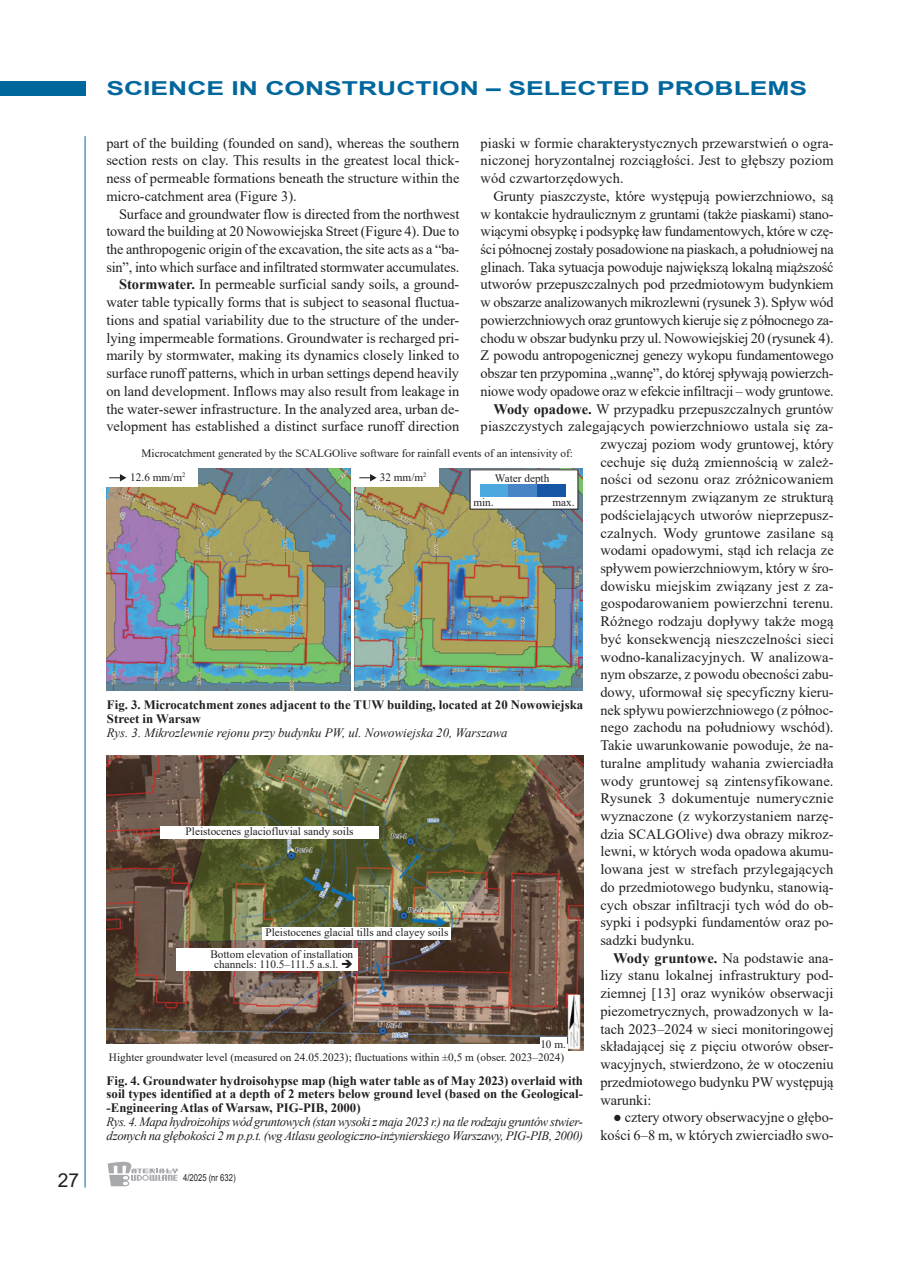
<style>
.page{position:relative;width:906px;height:1268px;background:#fff}
.page>*{position:absolute;margin:0;border:0;box-sizing:border-box;transform-origin:0 0}
.t1{font:700 19.2px "Arial";color:#00679d;scale:1.38 1}
.t2{font:19.2px "Arial";color:#231f20}
.t3{font:14.4px/17.7px "Times New Roman";color:#231f20;text-align:justify}
.t4{font:700 12.75px/14px "Times New Roman";color:#231f20}
.t5{font:italic 12.75px/14px "Times New Roman";letter-spacing:-.025em;color:#231f20}
.t6{font:italic 12.75px "Times New Roman";color:#231f20}
.t7{font:11.25px/21.8px "Times New Roman";color:#231f20}
.t8{font:9.6px "Arial";color:#231f20;scale:.8 1}
.s1{font-weight:700}
</style>
<div class="page">
<div style="left:0;top:81px;width:85px;height:14px;background:#00679d"></div>
<hr style="left:85px;top:136px;width:1px;height:1051px;background:#00679d">
<svg style="left:108px;top:1161px;width:70px;height:24px"></svg>
<img style="left:107px;top:468px;width:243px;height:222px">
<img style="left:354px;top:468px;width:229px;height:222px">
<div style="left:470px;top:470px;width:108px;height:39px;background:#fff"></div>
<div style="left:480px;top:484px;width:28px;height:13px;background:#4ba9de"></div>
<div style="left:508px;top:484px;width:29px;height:13px;background:#4784c5"></div>
<div style="left:537px;top:484px;width:29px;height:13px;background:#1557a5"></div>
<div style="left:354px;top:466px;width:85px;height:20px;background:#fff"></div>
<svg style="left:359px;top:474px;width:17px;height:7px"></svg>
<div style="left:106px;top:466px;width:92px;height:20px;background:#fff"></div>
<svg style="left:109px;top:474px;width:17px;height:7px"></svg>
<img style="left:107px;top:755px;width:476px;height:295px">
<div style="left:160px;top:825px;width:219px;height:13px;background:#fff"></div>
<div style="left:263px;top:926px;width:188px;height:13px;background:#fff"></div>
<div style="left:176px;top:948px;width:181px;height:22px;background:#fff"></div>
<div style="left:107px;top:1043px;width:461px;height:12px;background:#fff"></div>
<div style="left:540px;top:1036px;width:26px;height:15px;background:#fff"></div>
<h1 class="t1" style="left:106px;top:75px;width:509px">SCIENCE IN CONSTRUCTION – SELECTED PROBLEMS</h1>
<p class="t3" style="left:106px;top:134px;width:355px">part of the building (founded on sand), whereas the southern section rests on clay. This results in the greatest local thick&shy;ness of permeable formations beneath the structure within the micro‑catchment area (Figure 3).</p>
<p class="t3" style="left:106px;top:204px;width:355px;text-align:right">Surface and groundwater flow is directed from the northwest toward the building at 20 Nowowiejska Street (Figure 4). Due to the anthropogenic origin of the excavation, the site acts as a “ba&shy;sin”, into which surface and infiltrated stormwater accumulates.<br><span class="s1">Stormwater.</span> In permeable surficial sandy soils, a ground&shy;water table typically forms that is subject to seasonal fluctua&shy;tions and spatial variability due to the structure of the under&shy;lying impermeable formations. Groundwater is recharged pri&shy;marily by stormwater, making its dynamics closely linked to surface runoff patterns, which in urban settings depend heavily on land development. Inflows may also result from leakage in the water‑sewer infrastructure. In the analyzed area, urban de&shy;velopment has established a distinct surface runoff direction</p>
<p class="t3" style="left:480px;top:134px;width:354px">piaski w formie charakterystycznych przewarstwień o ogra&shy;niczonej horyzontalnej rozciągłości. Jest to głębszy poziom wód czwartorzędowych.</p>
<p class="t3" style="left:493px;top:187px;width:342px">Grunty piaszczyste, które występują powierzchniowo, są</p>
<p class="t3" style="left:480px;top:204px;width:354px">w kontakcie hydraulicznym z gruntami (także piaskami) stano-</p>
<p class="t3" style="left:480px;top:222px;width:354px">wiącymi obsypkę i podsypkę ław fundamentowych, które w czę-</p>
<p class="t3" style="left:480px;top:240px;width:354px">ści północnej zostały posadowione na piaskach, a południowej na</p>
<p class="t3" style="left:480px;top:257px;width:354px">glinach. Taka sytuacja powoduje największą lokalną miąższość</p>
<p class="t3" style="left:480px;top:275px;width:354px">utworów przepuszczalnych pod przedmiotowym budynkiem</p>
<p class="t3" style="left:480px;top:293px;width:354px">w obszarze analizowanych mikrozlewni (rysunek 3). Spływ wód</p>
<p class="t3" style="left:480px;top:311px;width:354px">powierzchniowych oraz gruntowych kieruje się z północnego za-</p>
<p class="t3" style="left:480px;top:328px;width:354px">chodu w obszar budynku przy ul. Nowowiejskiej 20 (rysunek 4).</p>
<p class="t3" style="left:480px;top:346px;width:354px">Z powodu antropogenicznej genezy wykopu fundamentowego</p>
<p class="t3" style="left:480px;top:364px;width:354px">obszar ten przypomina „wannę”, do której spływają powierzch-</p>
<p class="t3" style="left:480px;top:381px;width:355px">niowe wody opadowe oraz w efekcie infiltracji – wody gruntowe.</p>
<p class="t3" style="left:493px;top:399px;width:342px"><span class="s1">Wody opadowe.</span> W przypadku przepuszczalnych gruntów</p>
<p class="t3" style="left:480px;top:417px;width:354px">piaszczystych zalegających powierzchniowo ustala się za-</p>
<p class="t3" style="left:600px;top:434px;width:235px">zwyczaj poziom wody gruntowej, który</p>
<p class="t3" style="left:600px;top:452px;width:235px">cechuje się dużą zmiennością w zależ-</p>
<p class="t3" style="left:600px;top:470px;width:235px">ności od sezonu oraz zróżnicowaniem</p>
<p class="t3" style="left:600px;top:488px;width:235px">przestrzennym związanym ze strukturą</p>
<p class="t3" style="left:600px;top:505px;width:235px">podścielających utworów nieprzepusz-</p>
<p class="t3" style="left:600px;top:523px;width:235px">czalnych. Wody gruntowe zasilane są</p>
<p class="t3" style="left:600px;top:541px;width:235px">wodami opadowymi, stąd ich relacja ze</p>
<p class="t3" style="left:600px;top:558px;width:235px">spływem powierzchniowym, który w śro-</p>
<p class="t3" style="left:600px;top:576px;width:235px">dowisku miejskim związany jest z za-</p>
<p class="t3" style="left:600px;top:594px;width:235px">gospodarowaniem powierzchni terenu.</p>
<p class="t3" style="left:600px;top:612px;width:235px">Różnego rodzaju dopływy także mogą</p>
<p class="t3" style="left:600px;top:629px;width:235px">być konsekwencją nieszczelności sieci</p>
<p class="t3" style="left:600px;top:647px;width:235px">wodno‑kanalizacyjnych. W analizowa-</p>
<p class="t3" style="left:600px;top:665px;width:235px">nym obszarze, z powodu obecności zabu-</p>
<p class="t3" style="left:600px;top:682px;width:235px">dowy, uformował się specyficzny kieru-</p>
<p class="t3" style="left:600px;top:700px;width:235px">nek spływu powierzchniowego (z północ-</p>
<p class="t3" style="left:600px;top:718px;width:235px">nego zachodu na południowy wschód).</p>
<p class="t3" style="left:600px;top:735px;width:235px">Takie uwarunkowanie powoduje, że na-</p>
<p class="t3" style="left:600px;top:753px;width:235px">turalne amplitudy wahania zwierciadła</p>
<p class="t3" style="left:600px;top:771px;width:235px">wody gruntowej są zintensyfikowane.</p>
<p class="t3" style="left:600px;top:789px;width:235px">Rysunek 3 dokumentuje numerycznie</p>
<p class="t3" style="left:600px;top:806px;width:235px">wyznaczone (z wykorzystaniem narzę-</p>
<p class="t3" style="left:600px;top:824px;width:235px">dzia SCALGOlive) dwa obrazy mikroz-</p>
<p class="t3" style="left:600px;top:842px;width:235px">lewni, w których woda opadowa akumu-</p>
<p class="t3" style="left:600px;top:859px;width:235px">lowana jest w strefach przylegających</p>
<p class="t3" style="left:600px;top:877px;width:235px">do przedmiotowego budynku, stanowią-</p>
<p class="t3" style="left:600px;top:895px;width:235px">cych obszar infiltracji tych wód do ob-</p>
<p class="t3" style="left:600px;top:913px;width:235px">sypki i podsypki fundamentów oraz po-</p>
<p class="t3" style="left:600px;top:930px;width:96px">sadzki budynku.</p>
<p class="t3" style="left:613px;top:948px;width:222px"><span class="s1">Wody gruntowe.</span> Na podstawie ana-</p>
<p class="t3" style="left:600px;top:966px;width:235px">lizy stanu lokalnej infrastruktury pod-</p>
<p class="t3" style="left:600px;top:983px;width:235px">ziemnej [13] oraz wyników obserwacji</p>
<p class="t3" style="left:600px;top:1001px;width:235px">piezometrycznych, prowadzonych w la-</p>
<p class="t3" style="left:600px;top:1019px;width:235px">tach 2023–2024 w sieci monitoringowej</p>
<p class="t3" style="left:600px;top:1036px;width:235px">składającej się z pięciu otworów obser-</p>
<p class="t3" style="left:600px;top:1054px;width:235px">wacyjnych, stwierdzono, że w otoczeniu</p>
<p class="t3" style="left:600px;top:1072px;width:235px">przedmiotowego budynku PW występują</p>
<p class="t3" style="left:600px;top:1090px;width:52px">warunki:</p>
<p class="t3" style="left:600px;top:1107px;width:235px;text-align:right">● cztery otwory obserwacyjne o głębo&shy;kości 6–8 m, w których zwierciadło swo-</p>
<p class="t7" style="left:142px;top:442px;width:433px">Microcatchment generated by the SCALGOlive software for rainfall events of an intensivity of:</p>
<p class="t7" style="left:495px;top:466px;width:56px">Water depth</p>
<p class="t7" style="left:473px;top:491px;width:22px">min.</p>
<p class="t7" style="left:552px;top:491px;width:24px">max.</p>
<p class="t7" style="left:130px;top:466px;width:57px">12.6 mm/m<sup>2</sup></p>
<p class="t7" style="left:380px;top:466px;width:48px">32 mm/m<sup>2</sup></p>
<p class="t4" style="left:107px;top:697px;width:478px">Fig. 3. Microcatchment zones adjacent to the TUW building, located at 20 Nowowiejska<br>Street in Warsaw</p>
<p class="t6" style="left:107px;top:723px;width:402px">Rys. 3. Mikrozlewnie rejonu przy budynku PW, ul. Nowowiejska 20, Warszawa</p>
<p class="t7" style="left:186px;top:820px;width:169px">Pleistocenes glaciofluvial sandy soils</p>
<p class="t7" style="left:210px;top:920px;width:239px;text-indent:55px">Pleistocenes glacial tills and clayey soils<br>Bottom elevation of installation</p>
<p class="t7" style="left:214px;top:953px;width:140px">channels: 110.5–111.5 a.s.l. ➔</p>
<p class="t7" style="left:540px;top:1032px;width:27px">10 m.</p>
<p class="t7" style="left:542px;top:1036px;width:27px">10 m.</p>
<p class="t7" style="left:109px;top:1045px;width:457px">Highter groundwater level (measured on 24.05.2023); fluctuations within ±0,5 m (obser. 2023–2024)</p>
<p class="t4" style="left:107px;top:1072px;width:478px;text-align:justify">Fig. 4. Groundwater hydroisohypse map (high water table as of May 2023) overlaid with soil types identified at a depth of 2 meters below ground level (based on the Geological-‑Engineering Atlas of Warsaw, PIG-‑PIB, 2000)</p>
<p class="t5" style="left:107px;top:1114px;width:478px">Rys. 4. Mapa hydroizohips wód gruntowych (stan wysoki z maja 2023 r.) na tle rodzaju gruntów stwier&shy;dzonych na głębokości 2 m p.p.t. (wg Atlasu geologiczno‑inżynierskiego Warszawy, PIG‑PIB, 2000)</p>
<h1 class="t2" style="left:58px;top:1167px;width:23px">27</h1>
<p class="t8" style="left:183px;top:1170px;width:67px">4/2025 (nr 632)</p>
</div>
